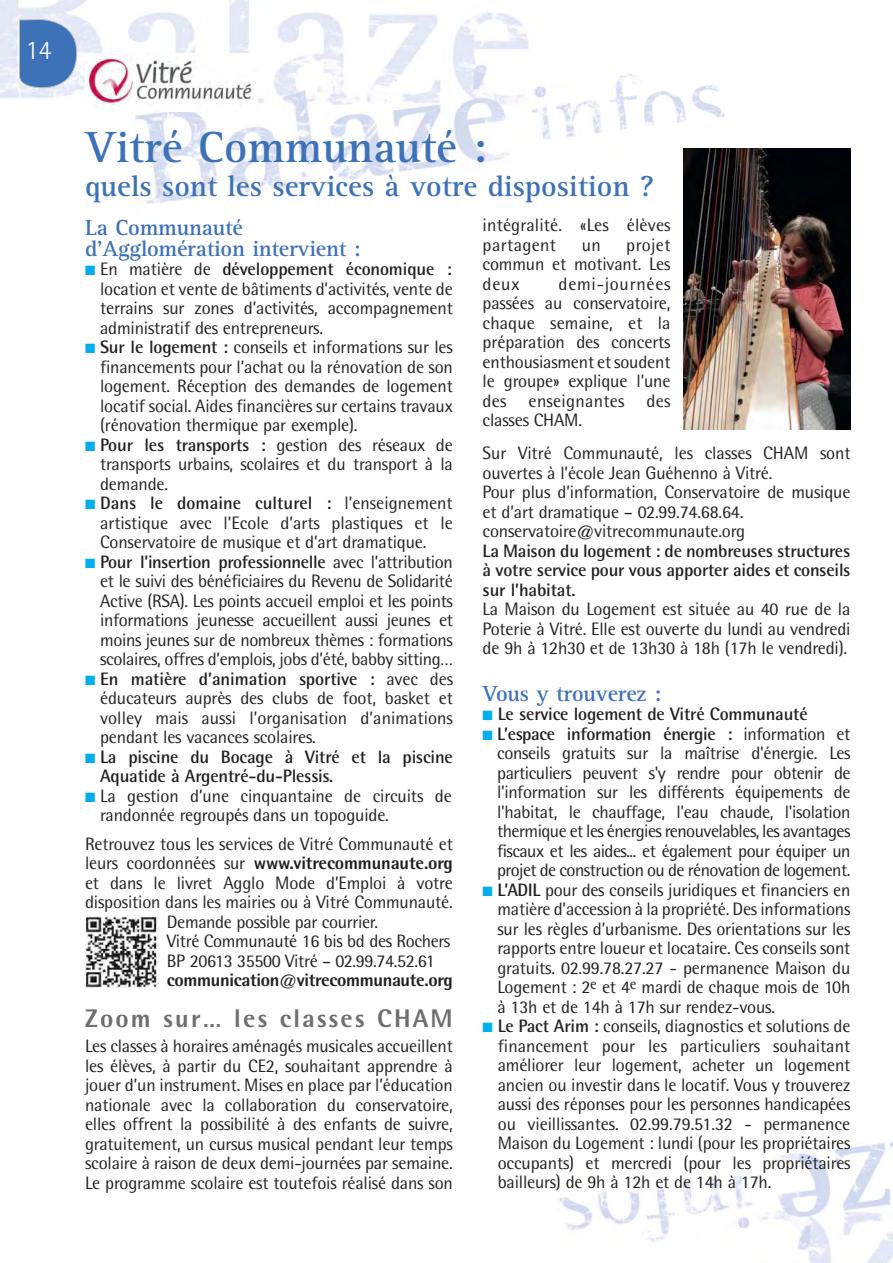
<style>
.page{position:relative;width:893px;height:1263px;background:#fff}
.page>*{position:absolute;margin:0;border:0;box-sizing:border-box;transform-origin:0 0}
.t1{font:700 45px "Rotis Serif";color:#3d71b8}
.t2{font:700 30px "Rotis Serif";color:#3d71b8}
.t3{font:300 27px "Rotis Sans Serif";color:#fff}
.t4{font:800 25.5px "Rotis Semi Sans";letter-spacing:.085em;color:#6d6e70}
.t5{font:700 22.5px/21px "Rotis Serif";letter-spacing:-.01em;color:#3d71b8}
.t6{font:18px/19.5px "Rotis Semi Sans";letter-spacing:-.01em;color:#231f20}
.t7{font:700 18px/19.5px "Rotis Semi Sans";letter-spacing:-.01em;color:#231f20}
.t8{font:800 18px "Rotis Semi Sans";letter-spacing:-.02em;color:#231f20}
.t9{font:18px/19.5px "Rotis Semi Sans";letter-spacing:.01em;color:#231f20}
.s1{font-weight:700}
.s2{font-weight:400}
</style>
<div class="page">
<img style="left:0;top:0;width:727px;height:204px">
<svg style="left:19px;top:19px;width:58px;height:69px;background:#5984c0"></svg>
<img style="left:559px;top:1142px;width:334px;height:121px">
<img style="left:85px;top:916px;width:73px;height:72px">
<img style="left:683px;top:149px;width:167px;height:280px">
<img style="left:85px;top:54px;width:172px;height:58px">
<h3 class="t3" style="left:26px;top:40px;width:27px">14</h3>
<h1 class="t1" style="left:85px;top:130px;width:403px">Vitré Communauté :</h1>
<h2 class="t2" style="left:85px;top:175px;width:570px">quels sont les services à votre disposition ?</h2>
<p class="t5" style="left:85px;top:219px;width:277px">La Communauté d'Agglomération intervient :</p>
<p class="t6" style="left:100px;top:261px;width:354px">En matière de <span class="s1">développement économique : </span>location et vente de bâtiments d’activités, vente de terrains sur zones d’activités, accompagnement administratif des entrepreneurs.<br><span class="s1">Sur le logement :</span> conseils et informations sur les financements pour l’achat ou la rénovation de son logement. Réception des demandes de logement locatif social. Aides financières sur certains travaux (rénovation thermique par exemple).<br><span class="s1">Pour les transports :</span> gestion des réseaux de transports urbains, scolaires et du transport à la demande.<br><span class="s1">Dans le domaine culturel :</span> l’enseignement artistique avec l’Ecole d’arts plastiques et le Conservatoire de musique et d’art dramatique.<br><span class="s1">Pour l’insertion professionnelle</span> avec l’attribution et le suivi des bénéficiaires du Revenu de Solidarité Active (RSA). Les points accueil emploi et les points informations jeunesse accueillent aussi jeunes et moins jeunes sur de nombreux thèmes : formations scolaires, offres d’emplois, jobs d’été, babby sitting… <span class="s1">En matière d’animation sportive :</span> avec des éducateurs auprès des clubs de foot, basket et volley mais aussi l’organisation d’animations pendant les vacances scolaires.</p>
<p class="t7" style="left:100px;top:749px;width:354px">La piscine du Bocage à Vitré et la piscine<br>Aquatide à Argentré-du-Plessis.</p>
<p class="t6" style="left:100px;top:788px;width:353px">La gestion d’une cinquantaine de circuits de randonnée regroupés dans un topoguide.</p>
<p class="t6" style="left:85px;top:836px;width:369px">Retrouvez tous les services de Vitré Communauté et</p>
<p class="t8" style="left:85px;top:857px;width:369px"><span class="s2">leurs coordonnées sur</span> www.vitrecommunaute.org</p>
<p class="t6" style="left:85px;top:875px;width:369px">et dans le livret Agglo Mode d’Emploi à votre</p>
<p class="t6" style="left:85px;top:894px;width:369px">disposition dans les mairies ou à Vitré Communauté.</p>
<p class="t6" style="left:167px;top:913px;width:213px">Demande possible par courrier.</p>
<p class="t6" style="left:167px;top:933px;width:285px">Vitré Communauté 16 bis bd des Rochers</p>
<p class="t6" style="left:167px;top:952px;width:269px">BP 20613 35500 Vitré – 02.99.74.52.61</p>
<p class="t8" style="left:167px;top:974px;width:287px">communication@vitrecommunaute.org</p>
<h3 class="t4" style="left:85px;top:1009px;width:369px">Zoom sur… les classes CHAM</h3>
<p class="t6" style="left:85px;top:1038px;width:369px;text-align:justify">Les classes à horaires aménagés musicales accueillent les élèves, à partir du CE2, souhaitant apprendre à jouer d’un instrument. Mises en place par l’éducation nationale avec la collaboration du conservatoire, elles offrent la possibilité à des enfants de suivre, gratuitement, un cursus musical pendant leur temps scolaire à raison de deux demi-journées par semaine.<br>Le programme scolaire est toutefois réalisé dans son</p>
<p class="t9" style="left:483px;top:217px;width:189px">intégralité. «Les élèves partagent</p>
<p class="t6" style="left:483px;top:237px;width:189px;text-align:justify;text-indent:144px">projet commun et motivant. Les deux</p>
<p class="t6" style="left:582px;top:237px;width:21px">un</p>
<p class="t6" style="left:483px;top:276px;width:189px;text-align:justify;text-indent:76px">demi-journées passées au conservatoire, chaque semaine, et la préparation des concerts enthousiasment et soudent le groupe» explique l’une des enseignantes des classes CHAM.</p>
<p class="t6" style="left:483px;top:445px;width:369px">Sur Vitré Communauté, les classes CHAM sont ouvertes à l’école Jean Guéhenno à Vitré.<br>Pour plus d’information, Conservatoire de musique et d’art dramatique – 02.99.74.68.64. conservatoire@vitrecommunaute.org</p>
<p class="t7" style="left:483px;top:543px;width:369px;text-align:justify">La Maison du logement : de nombreuses structures à votre service pour vous apporter aides et conseils sur l’habitat.</p>
<p class="t6" style="left:483px;top:601px;width:369px;text-align:justify">La Maison du Logement est située au 40 rue de la Poterie à Vitré. Elle est ouverte du lundi au vendredi de 9h à 12h30 et de 13h30 à 18h (17h le vendredi).</p>
<p class="t5" style="left:483px;top:685px;width:180px">Vous y trouverez :</p>
<p class="t6" style="left:497px;top:706px;width:355px"><span class="s1">Le service logement de Vitré Communauté L’espace information énergie :</span> information et conseils gratuits sur la maîtrise d'énergie. Les particuliers peuvent s'y rendre pour obtenir de l'information sur les différents équipements de l'habitat, le chauffage, l'eau chaude, l'isolation thermique et les énergies renouvelables, les avantages fiscaux et les aides... et également pour équiper un projet de construction ou de rénovation de logement.<br><span class="s1">L’ADIL</span> pour des conseils juridiques et financiers en matière d’accession à la propriété. Des informations sur les règles d’urbanisme. Des orientations sur les rapports entre loueur et locataire. Ces conseils sont gratuits. 02.99.78.27.27 - permanence Maison du Logement : 2<sup>e</sup> et 4<sup>e</sup> mardi de chaque mois de 10h à 13h et de 14h à 17h sur rendez-vous.<br><span class="s1">Le Pact Arim :</span> conseils, diagnostics et solutions de financement pour les particuliers souhaitant améliorer leur logement, acheter un logement ancien ou investir dans le locatif. Vous y trouverez aussi des réponses pour les personnes handicapées ou vieillissantes. 02.99.79.51.32 - permanence Maison du Logement : lundi (pour les propriétaires occupants) et mercredi (pour les propriétaires bailleurs) de 9h à 12h et de 14h à 17h.</p>
</div>
